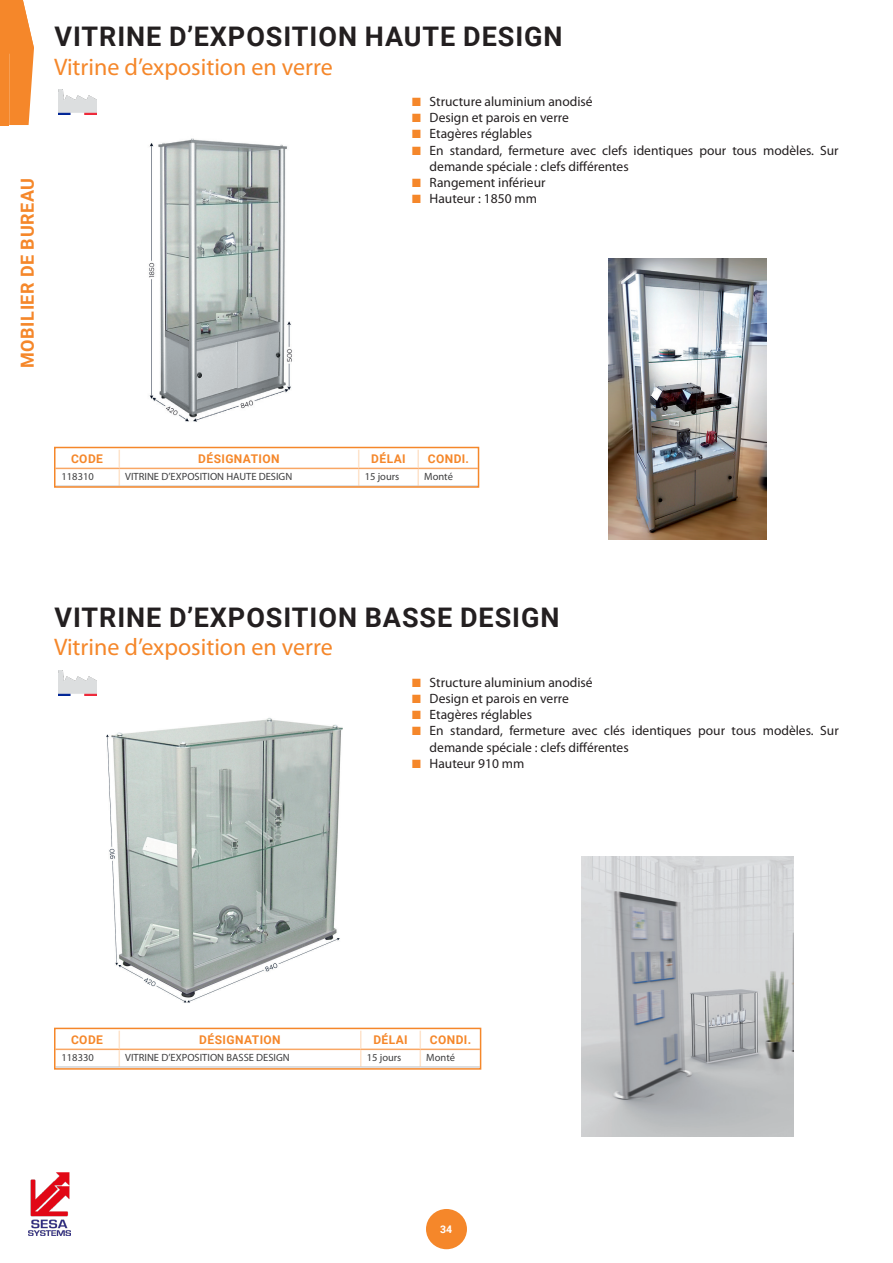
<style>
.page{position:relative;width:893px;height:1263px;background:#fff}
.page>*{position:absolute;margin:0;border:0;box-sizing:border-box;transform-origin:0 0}
.t1{font:700 27px "Roboto";letter-spacing:.035em;color:#231f20}
.t2{font:24px "Myriad Pro";color:#f5872a}
.t3{font:700 18px "Roboto";letter-spacing:.035em;color:#f5872a}
.t4{font:13.5px/16.2px "Myriad Pro";color:#231f20}
.t5{font:700 12px "Roboto";letter-spacing:.035em;color:#f5872a}
.t6{font:10.5px "Myriad Pro";color:#3e3e3f}
.t7{font:700 10.5px "Roboto";color:#fff}
.s1{font-family:"Courier New";color:#f5872a}
</style>
<div class="page">
<div style="left:426px;top:1209px;width:41px;height:40px;background:#f5872a;border-radius:50%"></div>
<img style="left:28px;top:1172px;width:43px;height:63px">
<svg style="left:0;top:0;width:34px;height:125px;background:#f69442"></svg>
<img style="left:149px;top:138px;width:143px;height:284px">
<img style="left:608px;top:258px;width:158px;height:281px">
<img style="left:58px;top:89px;width:39px;height:26px">
<svg style="left:54px;top:446px;width:426px;height:42px"></svg>
<img style="left:106px;top:718px;width:236px;height:285px">
<img style="left:581px;top:856px;width:212px;height:281px">
<img style="left:58px;top:670px;width:39px;height:26px">
<svg style="left:54px;top:1027px;width:428px;height:43px"></svg>
<h3 class="t3" style="left:15px;top:368px;width:192px;rotate:-90deg">MOBILIER DE BUREAU</h3>
<h1 class="t1" style="left:54px;top:17px;width:510px">VITRINE D’EXPOSITION HAUTE DESIGN</h1>
<h2 class="t2" style="left:54px;top:52px;width:280px">Vitrine d’exposition en verre</h2>
<p class="t4" style="left:413px;top:93px;width:182px"><span class="s1">■</span> Structure aluminium anodisé</p>
<p class="t4" style="left:413px;top:109px;width:158px"><span class="s1">■</span> Design et parois en verre</p>
<p class="t4" style="left:413px;top:126px;width:121px"><span class="s1">■</span> Etagères réglables</p>
<p class="t4" style="left:430px;top:142px;width:411px;text-indent:-17px"><span class="s1">■</span> En standard, fermeture avec clefs identiques pour tous modèles. Sur demande spéciale : clefs différentes</p>
<p class="t4" style="left:413px;top:174px;width:134px"><span class="s1">■</span> Rangement inférieur</p>
<p class="t4" style="left:413px;top:190px;width:126px"><span class="s1">■</span> Hauteur : 1850 mm</p>
<p class="t5" style="left:71px;top:450px;width:33px">CODE</p>
<p class="t5" style="left:198px;top:450px;width:83px">DÉSIGNATION</p>
<p class="t5" style="left:371px;top:450px;width:36px">DÉLAI</p>
<p class="t5" style="left:428px;top:450px;width:43px">CONDI.</p>
<p class="t6" style="left:62px;top:470px;width:34px">118310</p>
<p class="t6" style="left:125px;top:470px;width:168px">VITRINE D’EXPOSITION HAUTE DESIGN</p>
<p class="t6" style="left:365px;top:470px;width:36px">15 jours</p>
<p class="t6" style="left:424px;top:470px;width:30px">Monté</p>
<h1 class="t1" style="left:54px;top:598px;width:506px">VITRINE D’EXPOSITION BASSE DESIGN</h1>
<h2 class="t2" style="left:54px;top:632px;width:280px">Vitrine d’exposition en verre</h2>
<p class="t4" style="left:413px;top:674px;width:182px"><span class="s1">■</span> Structure aluminium anodisé</p>
<p class="t4" style="left:413px;top:690px;width:158px"><span class="s1">■</span> Design et parois en verre</p>
<p class="t4" style="left:413px;top:706px;width:121px"><span class="s1">■</span> Etagères réglables</p>
<p class="t4" style="left:430px;top:722px;width:411px;text-indent:-17px"><span class="s1">■</span> En standard, fermeture avec clés identiques pour tous modèles. Sur demande spéciale : clefs différentes</p>
<p class="t4" style="left:413px;top:755px;width:113px"><span class="s1">■</span> Hauteur 910 mm</p>
<p class="t5" style="left:71px;top:1031px;width:33px">CODE</p>
<p class="t5" style="left:199px;top:1031px;width:83px">DÉSIGNATION</p>
<p class="t5" style="left:373px;top:1031px;width:36px">DÉLAI</p>
<p class="t5" style="left:430px;top:1031px;width:43px">CONDI.</p>
<p class="t6" style="left:62px;top:1051px;width:34px">118330</p>
<p class="t6" style="left:125px;top:1051px;width:166px">VITRINE D’EXPOSITION BASSE DESIGN</p>
<p class="t6" style="left:367px;top:1051px;width:36px">15 jours</p>
<p class="t6" style="left:426px;top:1051px;width:30px">Monté</p>
<p class="t7" style="left:440px;top:1222px;width:14px">34</p>
</div>
